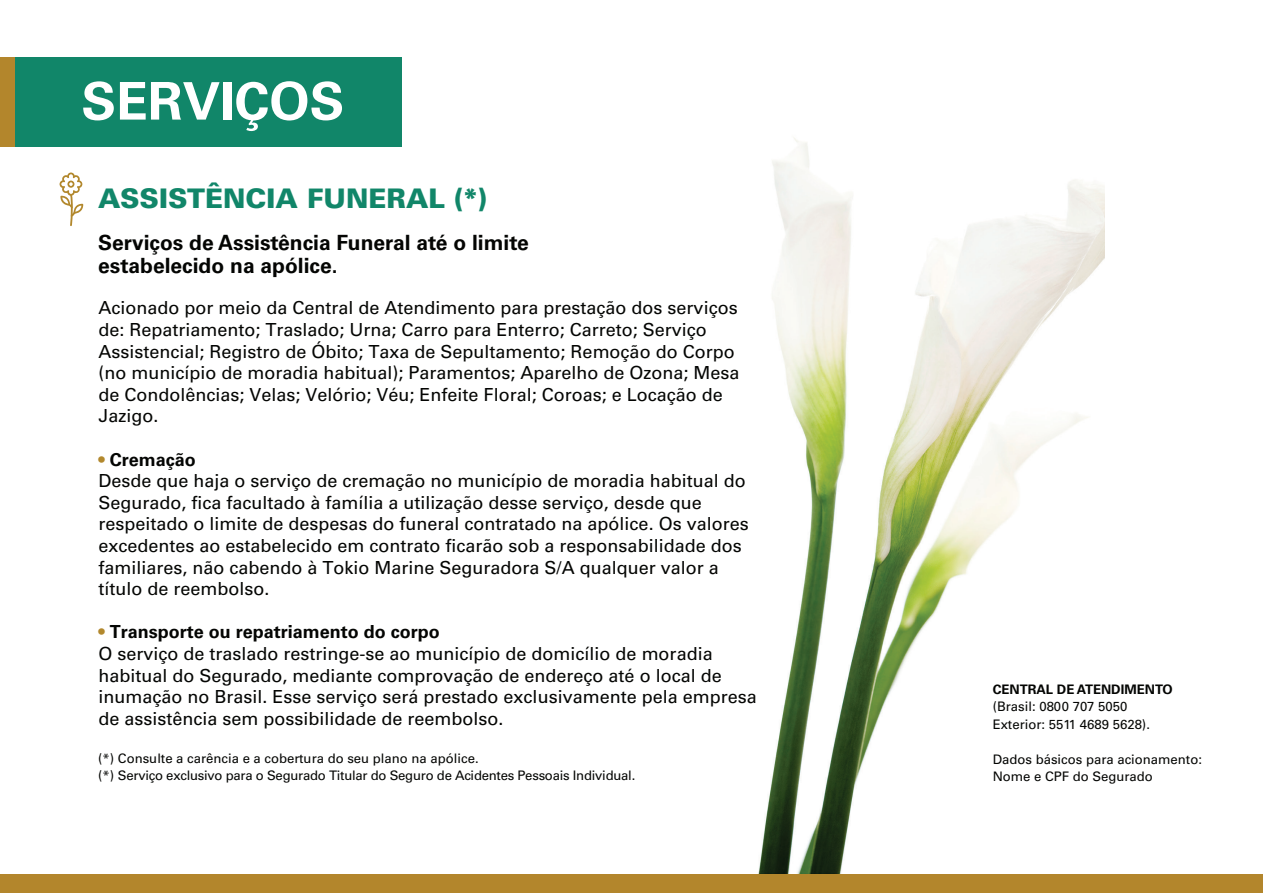
<style>
.page{position:relative;width:1263px;height:893px;background:#fff}
.page>*{position:absolute;margin:0;border:0;box-sizing:border-box;transform-origin:0 0}
.t1{font:700 52.05px "Univers LT Std";color:#fff}
.t2{font:900 27px "Univers LT Std";color:#118669}
.t3{font:700 21px/22.5px "Univers LT Std";color:#040503}
.t4{font:18px/21.6px "Univers LT Std";color:#040503}
.t5{font:13.2px/17.5px "Univers LT Std";letter-spacing:-.02em;color:#040503}
.t6{font:13.2px/17.5px "Univers LT Std";color:#040503}
.t7{font:700 13.2px "Univers LT Std";color:#040503}
.s1{font-weight:700;color:#b2882d}
.s2{font-weight:700}
</style>
<div class="page">
<img style="left:758px;top:138px;width:347px;height:736px">
<div style="left:0;top:874px;width:1263px;height:19px;background:#b3862c"></div>
<svg style="left:60px;top:173px;width:23px;height:53px"></svg>
<div style="left:0;top:57px;width:402px;height:89px;background:#118669"></div>
<div style="left:0;top:57px;width:15px;height:89px;background:#b3862c"></div>
<h1 class="t1" style="left:81px;top:71px;width:264px">SERVIÇOS</h1>
<h2 class="t2" style="left:98px;top:181px;width:390px">ASSISTÊNCIA FUNERAL (*)</h2>
<p class="t3" style="left:98px;top:232px;width:432px">Serviços de Assistência Funeral até o limite estabelecido na apólice.</p>
<p class="t4" style="left:98px;top:297px;width:643px">Acionado por meio da Central de Atendimento para prestação dos serviços de: Repatriamento; Traslado; Urna; Carro para Enterro; Carreto; Serviço Assistencial; Registro de Óbito; Taxa de Sepultamento; Remoção do Corpo (no município de moradia habitual); Paramentos; Aparelho de Ozona; Mesa de Condolências; Velas; Velório; Véu; Enfeite Floral; Coroas; e Locação de Jazigo.</p>
<p class="t4" style="left:98px;top:448px;width:652px"><span class="s1">•</span> <span class="s2">Cremação<br></span>Desde que haja o serviço de cremação no município de moradia habitual do Segurado, fica facultado à família a utilização desse serviço, desde que respeitado o limite de despesas do funeral contratado na apólice. Os valores excedentes ao estabelecido em contrato ficarão sob a responsabilidade dos familiares, não cabendo à Tokio Marine Seguradora S/A qualquer valor a título de reembolso.</p>
<p class="t4" style="left:98px;top:621px;width:660px"><span class="s1">•</span> <span class="s2">Transporte ou repatriamento do corpo<br></span>O serviço de traslado restringe-se ao município de domicílio de moradia habitual do Segurado, mediante comprovação de endereço até o local de inumação no Brasil. Esse serviço será prestado exclusivamente pela empresa de assistência sem possibilidade de reembolso.</p>
<p class="t5" style="left:98px;top:749px;width:539px">(*) Consulte a carência e a cobertura do seu plano na apólice.<br>(*) Serviço exclusivo para o Segurado Titular do Seguro de Acidentes Pessoais Individual.</p>
<p class="t7" style="left:993px;top:681px;width:182px">CENTRAL DE ATENDIMENTO</p>
<p class="t6" style="left:993px;top:698px;width:159px">(Brasil: 0800 707 5050<br>Exterior: 5511 4689 5628).</p>
<p class="t6" style="left:993px;top:750px;width:211px">Dados básicos para acionamento:<br>Nome e CPF do Segurado</p>
</div>
